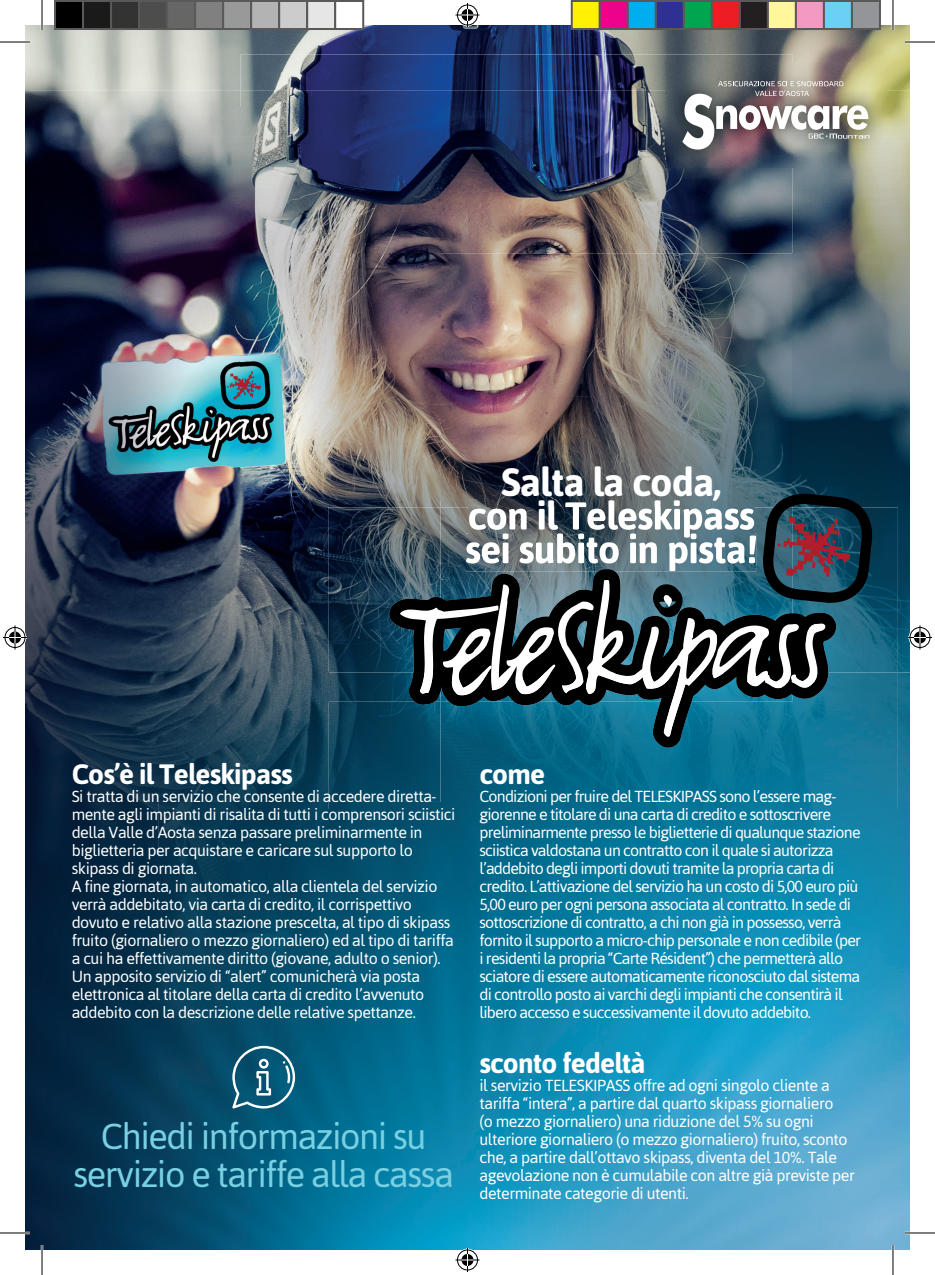
<style>
.page{position:relative;width:935px;height:1275px;background:#fff}
.page>*{position:absolute;margin:0;border:0;box-sizing:border-box;transform-origin:0 0}
.t1{font:700 39.4px "Asap";letter-spacing:-.025em;color:#fff}
.t2{font:36px/38px "Asap";letter-spacing:-.04em;color:#78d0e2;text-align:center}
.t3{font:700 28px "Asap";letter-spacing:-.03em;color:#fff}
.t4{font:16px/18px "Asap";letter-spacing:-.03em;color:#fff}
.t5{font:16px/18px "Asap";letter-spacing:-.05em;color:#fff}
</style>
<div class="page">
<img style="left:25px;top:25px;width:884px;height:65px">
<img style="left:25px;top:90px;width:884px;height:163px">
<img style="left:440px;top:253px;width:469px;height:247px">
<img style="left:240px;top:54px;width:552px;height:199px">
<img style="left:878px;top:500px;width:31px;height:172px">
<img style="left:25px;top:107px;width:215px;height:565px">
<img style="left:240px;top:107px;width:200px;height:393px">
<img style="left:159px;top:500px;width:230px;height:172px">
<img style="left:878px;top:507px;width:19px;height:165px">
<img style="left:328px;top:507px;width:61px;height:165px">
<img style="left:25px;top:672px;width:884px;height:186px">
<img style="left:25px;top:672px;width:303px;height:130px">
<img style="left:240px;top:672px;width:88px;height:29px">
<img style="left:328px;top:672px;width:569px;height:137px">
<img style="left:389px;top:487px;width:489px;height:270px">
<img style="left:766px;top:672px;width:22px;height:14px">
<img style="left:791px;top:672px;width:26px;height:16px">
<img style="left:562px;top:672px;width:21px;height:21px">
<img style="left:25px;top:858px;width:884px;height:392px">
<svg style="left:232px;top:1045px;width:63px;height:63px;background:#34748d"></svg>
<img style="left:665px;top:63px;width:221px;height:105px">
<img style="left:682px;top:81px;width:187px;height:69px">
<hr style="left:0;top:41px;width:30px;height:2px;background:#fff">
<hr style="left:904px;top:41px;width:30px;height:2px;background:#fff">
<hr style="left:0;top:1231px;width:30px;height:3px;background:#fff">
<hr style="left:904px;top:1231px;width:30px;height:3px;background:#fff">
<hr style="left:41px;top:0;width:2px;height:30px;background:#fff">
<hr style="left:41px;top:1245px;width:2px;height:30px;background:#fff">
<hr style="left:891px;top:0;width:3px;height:30px;background:#fff">
<hr style="left:891px;top:1245px;width:3px;height:30px;background:#fff">
<hr style="left:0;top:42px;width:30px;height:1px;background:#000">
<hr style="left:904px;top:42px;width:30px;height:1px;background:#000">
<hr style="left:0;top:1232px;width:30px;height:1px;background:#000">
<hr style="left:904px;top:1232px;width:30px;height:1px;background:#000">
<hr style="left:42px;top:0;width:1px;height:30px;background:#000">
<hr style="left:42px;top:1245px;width:1px;height:30px;background:#000">
<hr style="left:892px;top:0;width:1px;height:30px;background:#000">
<hr style="left:892px;top:1245px;width:1px;height:30px;background:#000">
<svg style="left:455px;top:3px;width:24px;height:24px"></svg>
<svg style="left:455px;top:1248px;width:24px;height:24px"></svg>
<svg style="left:3px;top:625px;width:24px;height:24px"></svg>
<svg style="left:907px;top:625px;width:24px;height:24px"></svg>
<div style="left:55px;top:1px;width:28px;height:28px;background:#000"></div>
<div style="left:54px;top:0;width:30px;height:30px;border:2px solid #595959"></div>
<div style="left:83px;top:1px;width:28px;height:28px;background:#1a1a1a"></div>
<div style="left:82px;top:0;width:30px;height:30px;border:2px solid #595959"></div>
<div style="left:111px;top:1px;width:28px;height:28px;background:#333"></div>
<div style="left:110px;top:0;width:30px;height:30px;border:2px solid #595959"></div>
<div style="left:139px;top:1px;width:28px;height:28px;background:#4d4d4d"></div>
<div style="left:138px;top:0;width:30px;height:30px;border:2px solid #595959"></div>
<div style="left:167px;top:1px;width:28px;height:28px;background:#666"></div>
<div style="left:166px;top:0;width:30px;height:30px;border:2px solid #595959"></div>
<div style="left:195px;top:1px;width:28px;height:28px;background:#808080"></div>
<div style="left:194px;top:0;width:30px;height:30px;border:2px solid #595959"></div>
<div style="left:223px;top:1px;width:28px;height:28px;background:#999"></div>
<div style="left:222px;top:0;width:30px;height:30px;border:2px solid #595959"></div>
<div style="left:251px;top:1px;width:28px;height:28px;background:#b3b3b3"></div>
<div style="left:250px;top:0;width:30px;height:30px;border:2px solid #595959"></div>
<div style="left:279px;top:1px;width:28px;height:28px;background:#ccc"></div>
<div style="left:278px;top:0;width:30px;height:30px;border:2px solid #595959"></div>
<div style="left:307px;top:1px;width:28px;height:28px;background:#e6e6e6"></div>
<div style="left:306px;top:0;width:30px;height:30px;border:2px solid #595959"></div>
<div style="left:335px;top:1px;width:28px;height:28px;background:#fff"></div>
<div style="left:334px;top:0;width:30px;height:30px;border:2px solid #595959"></div>
<div style="left:571px;top:1px;width:28px;height:28px;background:#fff101"></div>
<div style="left:570px;top:0;width:30px;height:30px;border:2px solid #595959"></div>
<div style="left:599px;top:1px;width:28px;height:28px;background:#ed028c"></div>
<div style="left:598px;top:0;width:30px;height:30px;border:2px solid #595959"></div>
<div style="left:627px;top:1px;width:28px;height:28px;background:#00aeef"></div>
<div style="left:626px;top:0;width:30px;height:30px;border:2px solid #595959"></div>
<div style="left:655px;top:1px;width:28px;height:28px;background:#2e3092"></div>
<div style="left:654px;top:0;width:30px;height:30px;border:2px solid #595959"></div>
<div style="left:683px;top:1px;width:28px;height:28px;background:#00a54f"></div>
<div style="left:682px;top:0;width:30px;height:30px;border:2px solid #595959"></div>
<div style="left:711px;top:1px;width:28px;height:28px;background:#ee1d23"></div>
<div style="left:710px;top:0;width:30px;height:30px;border:2px solid #595959"></div>
<div style="left:739px;top:1px;width:28px;height:28px;background:#231f20"></div>
<div style="left:738px;top:0;width:30px;height:30px;border:2px solid #595959"></div>
<div style="left:767px;top:1px;width:28px;height:28px;background:#fff79a"></div>
<div style="left:766px;top:0;width:30px;height:30px;border:2px solid #595959"></div>
<div style="left:795px;top:1px;width:28px;height:28px;background:#f499c2"></div>
<div style="left:794px;top:0;width:30px;height:30px;border:2px solid #595959"></div>
<div style="left:823px;top:1px;width:28px;height:28px;background:#6bcff6"></div>
<div style="left:822px;top:0;width:30px;height:30px;border:2px solid #595959"></div>
<div style="left:851px;top:1px;width:28px;height:28px;background:#939598"></div>
<div style="left:850px;top:0;width:30px;height:30px;border:2px solid #595959"></div>
<h1 class="t1" style="left:501px;top:459px;width:222px">Salta la coda,</h1>
<h3 class="t3" style="left:72px;top:757px;width:222px">Cos’è il Teleskipass</h3>
<p class="t4" style="left:72px;top:787px;width:385px">Si tratta di un servizio che consente di accedere diretta&shy;mente agli impianti di risalita di tutti i comprensori sciistici della Valle d’Aosta senza passare preliminarmente in biglietteria per acquistare e caricare sul supporto lo skipass di giornata.<br>A fine giornata, in automatico, alla clientela del servizio verrà addebitato, via carta di credito, il corrispettivo dovuto e relativo alla stazione prescelta, al tipo di skipass fruito (giornaliero o mezzo giornaliero) ed al tipo di tariffa a cui ha effettivamente diritto (giovane, adulto o senior).<br>Un apposito servizio di “alert” comunicherà via posta elettronica al titolare della carta di credito l’avvenuto addebito con la descrizione delle relative spettanze.</p>
<h2 class="t2" style="left:73px;top:1117px;width:382px">Chiedi informazioni su servizio e tariffe alla cassa</h2>
<h3 class="t3" style="left:479px;top:757px;width:67px">come</h3>
<p class="t5" style="left:479px;top:787px;width:383px">Condizioni per fruire del TELESKIPASS sono l’essere mag&shy;giorenne e titolare di una carta di credito e sottoscrivere preliminarmente presso le biglietterie di qualunque stazione sciistica valdostana un contratto con il quale si autorizza l’addebito degli importi dovuti tramite la propria carta di credito. L’attivazione del servizio ha un costo di 5,00 euro più 5,00 euro per ogni persona associata al contratto. In sede di sottoscrizione di contratto, a chi non già in possesso, verrà fornito il supporto a micro-chip personale e non cedibile (per i residenti la propria “Carte Résident”) che permetterà allo sciatore di essere automaticamente riconosciuto dal sistema di controllo posto ai varchi degli impianti che consentirà il libero accesso e successivamente il dovuto addebito.</p>
<h3 class="t3" style="left:479px;top:1047px;width:168px">sconto fedeltà</h3>
<p class="t4" style="left:479px;top:1076px;width:377px">il servizio TELESKIPASS offre ad ogni singolo cliente a tariffa “intera”, a partire dal quarto skipass giornaliero<br>(o mezzo giornaliero) una riduzione del 5% su ogni ulteriore giornaliero (o mezzo giornaliero) fruito, sconto che, a partire dall’ottavo skipass, diventa del 10%. Tale agevolazione non è cumulabile con altre già previste per determinate categorie di utenti.</p>
</div>
